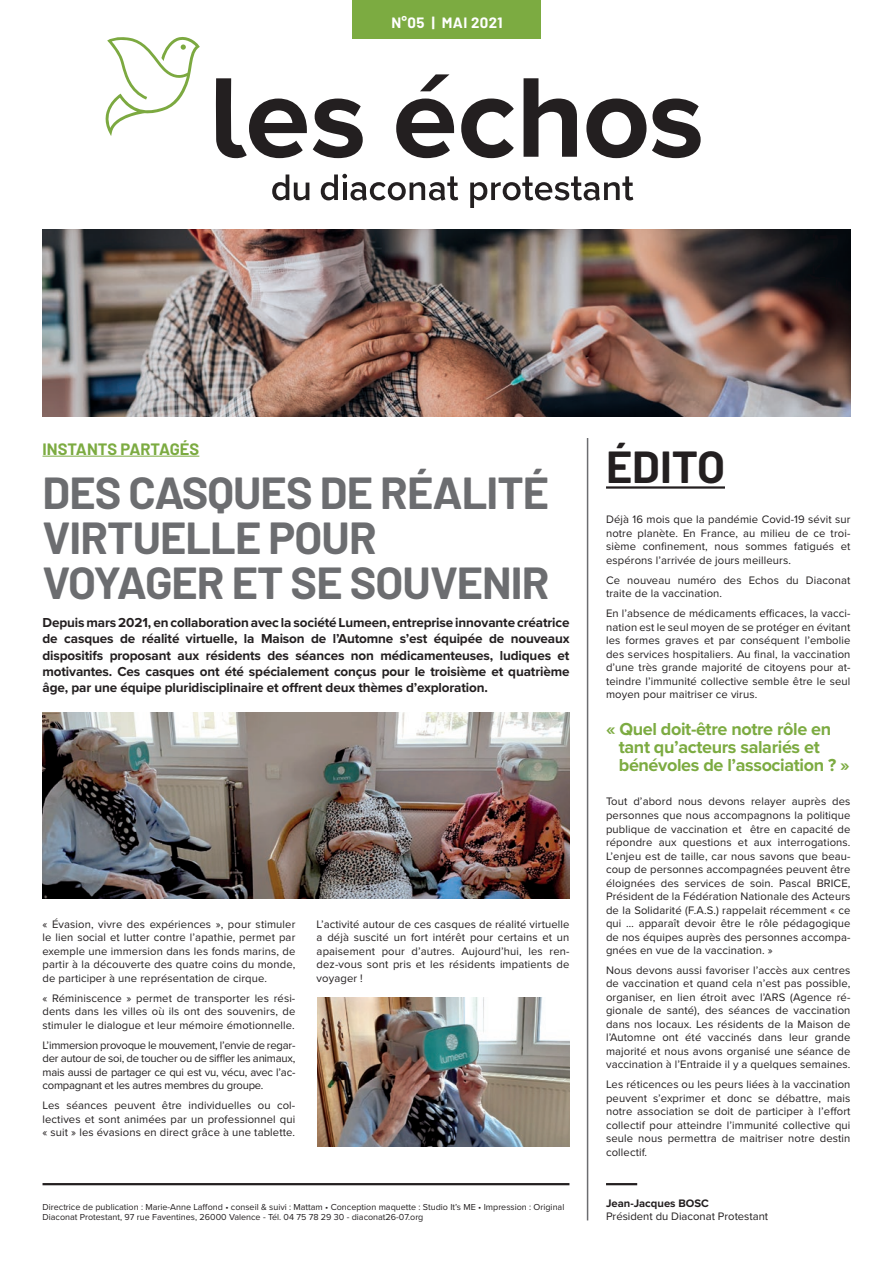
<style>
.page{position:relative;width:893px;height:1263px;background:#fff}
.page>*{position:absolute;margin:0;border:0;box-sizing:border-box;transform-origin:0 0}
.t1{font:700 45px/45px "Barlow";letter-spacing:-.02em;color:#6c6d70}
.t2{font:700 45px "Barlow";color:#231f20}
.t3{font:700 18px/18px "Proxima Nova";letter-spacing:-.02em;color:#7cab41}
.t4{font:700 16.5px "Barlow";color:#7cab41}
.t5{font:700 15px "Barlow";letter-spacing:.025em;color:#fff}
.t6{font:700 13.5px/16.2px "Proxima Nova";letter-spacing:-.01em;color:#231f20;text-align:justify}
.t7{font:11.25px/13.5px "Proxima Nova";letter-spacing:.01em;color:#231f20;text-align:justify}
.t8{font:700 11.25px "Proxima Nova";color:#231f20}
.t9{font:9px/10.8px "Proxima Nova";color:#231f20}
</style>
<div class="page">
<hr style="left:43px;top:456px;width:156px;height:1px;background:#7cab41">
<hr style="left:606px;top:486px;width:119px;height:3px;background:#231f20">
<hr style="left:587px;top:438px;width:1px;height:782px;background:#6c6d70">
<svg style="left:105px;top:37px;width:95px;height:99px"></svg>
<img style="left:43px;top:230px;width:807px;height:187px">
<div style="left:353px;top:0;width:188px;height:38px;background:#7cab41"></div>
<img style="left:43px;top:712px;width:526px;height:186px">
<hr style="left:43px;top:1183px;width:526px;height:2px;background:#231f20">
<hr style="left:606px;top:1183px;width:31px;height:2px;background:#231f20">
<svg style="left:652px;top:99px;width:49px;height:59px"></svg>
<svg style="left:216px;top:74px;width:430px;height:134px"></svg>
<img style="left:317px;top:997px;width:252px;height:149px">
<h3 class="t5" style="left:391px;top:13px;width:113px">N°05 | MAI 2021</h3>
<h3 class="t4" style="left:43px;top:438px;width:158px">INSTANTS PARTAGÉS</h3>
<h1 class="t1" style="left:43px;top:470px;width:508px">DES CASQUES DE RÉALITÉ<br>VIRTUELLE POUR<br>VOYAGER ET SE SOUVENIR</h1>
<p class="t6" style="left:43px;top:614px;width:528px">Depuis mars 2021, en collaboration avec la société Lumeen, entreprise innovante créatrice de casques de réalité virtuelle, la Maison de l’Automne s’est équipée de nouveaux dispositifs proposant aux résidents des séances non médicamenteuses, ludiques et motivantes. Ces casques ont été spécialement conçus pour le troisième et quatrième âge, par une équipe pluridisciplinaire et offrent deux thèmes d’exploration.</p>
<p class="t7" style="left:43px;top:917px;width:254px">« Évasion, vivre des expériences », pour stimuler le lien social et lutter contre l’apathie, permet par exemple une immersion dans les fonds marins, de partir à la découverte des quatre coins du monde, de participer à une représentation de cirque.</p>
<p class="t7" style="left:43px;top:991px;width:254px">« Réminiscence » permet de transporter les rési&shy;dents dans les villes où ils ont des souvenirs, de stimuler le dialogue et leur mémoire émotionnelle.</p>
<p class="t7" style="left:43px;top:1038px;width:254px">L’immersion provoque le mouvement, l’envie de regar&shy;der autour de soi, de toucher ou de siffler les animaux, mais aussi de partager ce qui est vu, vécu, avec l’ac&shy;compagnant et les autres membres du groupe.</p>
<p class="t7" style="left:43px;top:1098px;width:254px">Les séances peuvent être individuelles ou col&shy;lectives et sont animées par un professionnel qui « suit » les évasions en direct grâce à une tablette.</p>
<p class="t7" style="left:317px;top:917px;width:254px">L’activité autour de ces casques de réalité virtuelle a déjà suscité un fort intérêt pour certains et un apaisement pour d’autres. Aujourd’hui, les ren&shy;dez-vous sont pris et les résidents impatients de voyager !</p>
<h1 class="t2" style="left:606px;top:439px;width:120px">ÉDITO</h1>
<p class="t7" style="left:606px;top:512px;width:246px">Déjà 16 mois que la pandémie Covid-19 sévit sur notre planète. En France, au milieu de ce troi&shy;sième confinement, nous sommes fatigués et espérons l’arrivée de jours meilleurs.</p>
<p class="t7" style="left:606px;top:573px;width:246px">Ce nouveau numéro des Echos du Diaconat traite de la vaccination.</p>
<p class="t7" style="left:606px;top:606px;width:246px">En l’absence de médicaments efficaces, la vacci&shy;nation est le seul moyen de se protéger en évitant les formes graves et par conséquent l’embolie des services hospitaliers. Au final, la vaccination d’une très grande majorité de citoyens pour at&shy;teindre l’immunité collective semble être le seul moyen pour maitriser ce virus.</p>
<h2 class="t3" style="left:619px;top:720px;width:232px;text-indent:-13px">« Quel doit-être notre rôle en tant qu’acteurs salariés et bénévoles de l’association ? »</h2>
<p class="t7" style="left:606px;top:794px;width:246px">Tout d’abord nous devons relayer auprès des personnes que nous accompagnons la politique publique de vaccination et être en capacité de répondre aux questions et aux interrogations.<br>L’enjeu est de taille, car nous savons que beau&shy;coup de personnes accompagnées peuvent être éloignées des services de soin. Pascal BRICE, Président de la Fédération Nationale des Acteurs de la Solidarité (F.A.S.) rappelait récemment « ce qui … apparaît devoir être le rôle pédagogique de nos équipes auprès des personnes accompa&shy;gnées en vue de la vaccination. »</p>
<p class="t7" style="left:606px;top:963px;width:246px">Nous devons aussi favoriser l’accès aux centres de vaccination et quand cela n’est pas possible, organiser, en lien étroit avec l’ARS (Agence ré&shy;gionale de santé), des séances de vaccination dans nos locaux. Les résidents de la Maison de l’Automne ont été vaccinés dans leur grande majorité et nous avons organisé une séance de vaccination à l’Entraide il y a quelques semaines.</p>
<p class="t7" style="left:606px;top:1077px;width:246px">Les réticences ou les peurs liées à la vaccination peuvent s’exprimer et donc se débattre, mais notre association se doit de participer à l’effort collectif pour atteindre l’immunité collective qui seule nous permettra de maitriser notre destin collectif.</p>
<p class="t9" style="left:43px;top:1201px;width:523px">Directrice de publication : Marie-Anne Laffond • conseil &amp; suivi : Mattam • Conception maquette : Studio It’s ME • Impression : Original<br>Diaconat Protestant, 97 rue Faventines, 26000 Valence - Tél. 04 75 78 29 30 - diaconat26-07.org</p>
<p class="t8" style="left:606px;top:1195px;width:104px">Jean-Jacques BOSC</p>
<p class="t7" style="left:606px;top:1209px;width:164px">Président du Diaconat Protestant</p>
</div>
